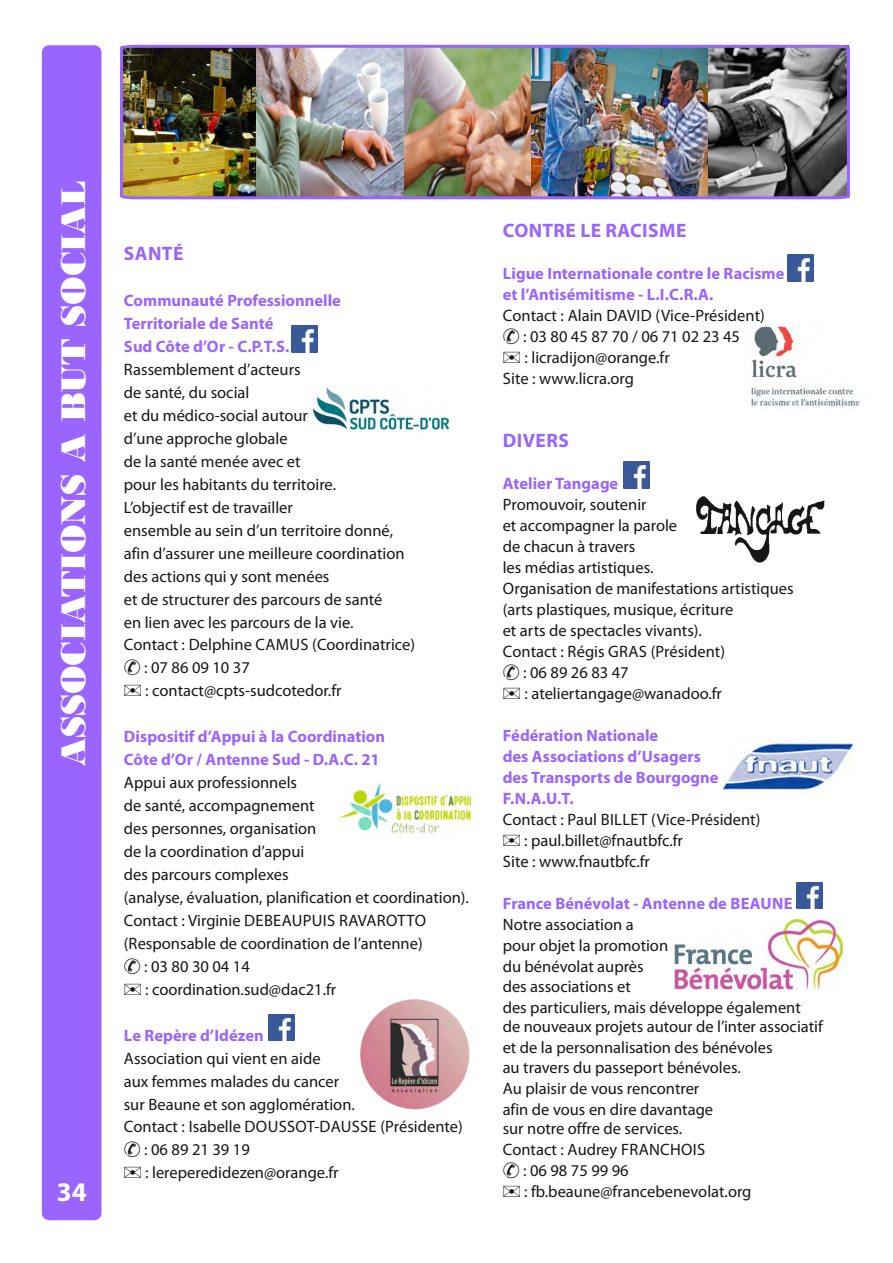
<style>
.page{position:relative;width:893px;height:1263px;background:#fff}
.page>*{position:absolute;margin:0;border:0;box-sizing:border-box;transform-origin:0 0}
.t1{font:36px "Bodoni MT Black";color:#fff}
.t2{font:700 27px "Myriad Pro";color:#fff}
.t3{font:700 19.5px "Myriad Pro";letter-spacing:.02em;color:#9a65ff}
.t4{font:16.5px/21px "Myriad Pro";color:#151616}
.t5{font:700 16.5px/21px "Myriad Pro";color:#9a65ff}
</style>
<div class="page">
<img style="left:268px;top:1014px;width:26px;height:27px">
<img style="left:360px;top:999px;width:110px;height:111px">
<img style="left:623px;top:462px;width:27px;height:26px">
<img style="left:696px;top:496px;width:129px;height:67px">
<img style="left:724px;top:738px;width:128px;height:58px">
<img style="left:796px;top:883px;width:26px;height:26px">
<img style="left:339px;top:783px;width:133px;height:51px">
<div style="left:42px;top:45px;width:59px;height:1175px;background:#9a65ff;border-radius:7px"></div>
<img style="left:120px;top:44px;width:730px;height:156px">
<img style="left:312px;top:387px;width:137px;height:45px">
<img style="left:291px;top:326px;width:27px;height:26px">
<img style="left:787px;top:255px;width:27px;height:26px">
<img style="left:674px;top:919px;width:169px;height:70px">
<img style="left:751px;top:325px;width:109px;height:82px">
<h1 class="t1" style="left:61px;top:766px;width:587px;rotate:-90deg">ASSOCIATIONS A BUT SOCIAL</h1>
<h2 class="t2" style="left:57px;top:1181px;width:31px">34</h2>
<p class="t3" style="left:124px;top:246px;width:61px">SANTÉ</p>
<p class="t5" style="left:124px;top:291px;width:219px;line-height:23px">Communauté Professionnelle<br>Territoriale de Santé<br>Sud Côte d’Or - C.P.T.S.</p>
<p class="t4" style="left:124px;top:360px;width:178px">Rassemblement d’acteurs</p>
<p class="t4" style="left:124px;top:383px;width:127px">de santé, du social</p>
<p class="t4" style="left:124px;top:406px;width:186px">et du médico-social autour</p>
<p class="t4" style="left:124px;top:429px;width:165px">d’une approche globale</p>
<p class="t4" style="left:124px;top:452px;width:178px">de la santé menée avec et</p>
<p class="t4" style="left:124px;top:475px;width:214px">pour les habitants du territoire.</p>
<p class="t4" style="left:124px;top:498px;width:170px">L’objectif est de travailler</p>
<p class="t4" style="left:124px;top:521px;width:271px">ensemble au sein d’un territoire donné,</p>
<p class="t4" style="left:124px;top:544px;width:282px">afin d’assurer une meilleure coordination</p>
<p class="t4" style="left:124px;top:567px;width:207px">des actions qui y sont menées</p>
<p class="t4" style="left:124px;top:590px;width:260px">et de structurer des parcours de santé</p>
<p class="t4" style="left:124px;top:613px;width:231px">en lien avec les parcours de la vie.</p>
<p class="t4" style="left:124px;top:636px;width:293px">Contact : Delphine CAMUS (Coordinatrice)</p>
<p class="t4" style="left:144px;top:659px;width:107px">: 07 86 09 10 37</p>
<p class="t4" style="left:145px;top:682px;width:198px">: contact@cpts-sudcotedor.fr</p>
<p class="t5" style="left:124px;top:727px;width:263px;line-height:23px">Dispositif d’Appui à la Coordination<br>Côte d’Or / Antenne Sud - D.A.C. 21</p>
<p class="t4" style="left:124px;top:773px;width:175px">Appui aux professionnels</p>
<p class="t4" style="left:124px;top:796px;width:192px">de santé, accompagnement</p>
<p class="t4" style="left:124px;top:819px;width:194px">des personnes, organisation</p>
<p class="t4" style="left:124px;top:842px;width:182px">de la coordination d’appui</p>
<p class="t4" style="left:124px;top:865px;width:166px">des parcours complexes</p>
<p class="t4" style="left:124px;top:888px;width:347px">(analyse, évaluation, planification et coordination).</p>
<p class="t4" style="left:124px;top:911px;width:304px">Contact : Virginie DEBEAUPUIS RAVAROTTO</p>
<p class="t4" style="left:124px;top:934px;width:300px">(Responsable de coordination de l’antenne)</p>
<p class="t4" style="left:144px;top:957px;width:107px">: 03 80 30 04 14</p>
<p class="t4" style="left:145px;top:980px;width:193px">: coordination.sud@dac21.fr</p>
<p class="t5" style="left:124px;top:1026px;width:141px">Le Repère d’Idézen</p>
<p class="t4" style="left:124px;top:1049px;width:198px">Association qui vient en aide</p>
<p class="t4" style="left:124px;top:1072px;width:217px">aux femmes malades du cancer</p>
<p class="t4" style="left:124px;top:1095px;width:233px">sur Beaune et son agglomération.</p>
<p class="t4" style="left:124px;top:1118px;width:340px">Contact : Isabelle DOUSSOT-DAUSSE (Présidente)</p>
<p class="t4" style="left:144px;top:1141px;width:107px">: 06 89 21 39 19</p>
<p class="t4" style="left:145px;top:1164px;width:195px">: lereperedidezen@orange.fr</p>
<p class="t3" style="left:503px;top:223px;width:185px">CONTRE LE RACISME</p>
<p class="t5" style="left:503px;top:265px;width:283px">Ligue Internationale contre le Racisme et l’Antisémitisme - L.I.C.R.A.</p>
<p class="t4" style="left:503px;top:307px;width:263px">Contact : Alain DAVID (Vice-Président)</p>
<p class="t4" style="left:523px;top:328px;width:218px">: 03 80 45 87 70 / 06 71 02 23 45</p>
<p class="t4" style="left:524px;top:349px;width:147px">: licradijon@orange.fr</p>
<p class="t4" style="left:503px;top:370px;width:133px">Site : www.licra.org</p>
<p class="t3" style="left:503px;top:433px;width:67px">DIVERS</p>
<p class="t5" style="left:503px;top:475px;width:117px">Atelier Tangage</p>
<p class="t4" style="left:503px;top:496px;width:145px">Promouvoir, soutenir</p>
<p class="t4" style="left:503px;top:517px;width:176px">et accompagner la parole</p>
<p class="t4" style="left:503px;top:538px;width:134px">de chacun à travers</p>
<p class="t4" style="left:503px;top:559px;width:152px">les médias artistiques.</p>
<p class="t4" style="left:503px;top:580px;width:292px">Organisation de manifestations artistiques</p>
<p class="t4" style="left:503px;top:601px;width:232px">(arts plastiques, musique, écriture</p>
<p class="t4" style="left:503px;top:622px;width:201px">et arts de spectacles vivants).</p>
<p class="t4" style="left:503px;top:643px;width:224px">Contact : Régis GRAS (Président)</p>
<p class="t4" style="left:523px;top:664px;width:107px">: 06 89 26 83 47</p>
<p class="t4" style="left:524px;top:685px;width:199px">: ateliertangage@wanadoo.fr</p>
<p class="t5" style="left:503px;top:727px;width:217px">Fédération Nationale<br>des Associations d’Usagers des Transports de Bourgogne<br>F.N.A.U.T.</p>
<p class="t4" style="left:503px;top:811px;width:259px">Contact : Paul BILLET (Vice-Président)</p>
<p class="t4" style="left:524px;top:832px;width:160px">: paul.billet@fnautbfc.fr</p>
<p class="t4" style="left:503px;top:853px;width:149px">Site : www.fnautbfc.fr</p>
<p class="t5" style="left:503px;top:895px;width:291px">France Bénévolat - Antenne de BEAUNE</p>
<p class="t4" style="left:503px;top:916px;width:167px">Notre association a pour objet la promotion du bénévolat auprès</p>
<p class="t4" style="left:503px;top:977px;width:300px">des associations et<br>des particuliers, mais développe également</p>
<p class="t4" style="left:503px;top:1018px;width:322px">de nouveaux projets autour de l’inter associatif et de la personnalisation des bénévoles</p>
<p class="t4" style="left:503px;top:1058px;width:240px">au travers du passeport bénévoles.<br>Au plaisir de vous rencontrer<br>afin de vous en dire davantage</p>
<p class="t4" style="left:503px;top:1120px;width:181px">sur notre offre de services.</p>
<p class="t4" style="left:503px;top:1141px;width:204px">Contact : Audrey FRANCHOIS</p>
<p class="t4" style="left:523px;top:1162px;width:107px">: 06 98 75 99 96</p>
<p class="t4" style="left:524px;top:1183px;width:229px">: fb.beaune@francebenevolat.org</p>
</div>
